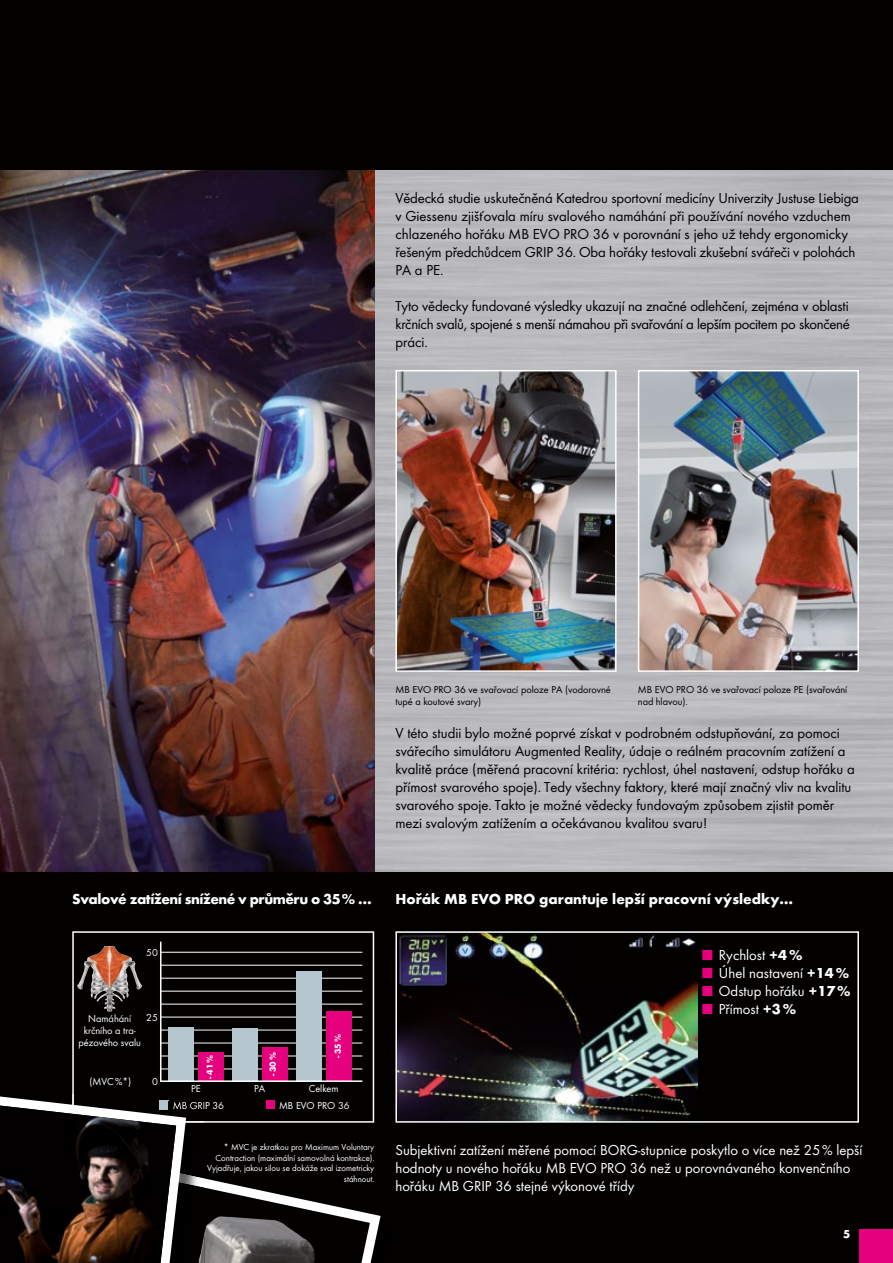
<style>
.page{position:relative;width:893px;height:1263px;background:#030000}
.page>*{position:absolute;margin:0;border:0;box-sizing:border-box;transform-origin:0 0}
.t1{font:15px/18px "Futura TOT Boo";color:#000}
.t2{font:15px/18px "Futura TOT Boo";color:#fff}
.t3{font:700 15px "Futura TOT";color:#fff}
.t4{font:700 15px "Futura TOT";letter-spacing:-.03em;color:#fff}
.t5{font:700 12px "Futura TOT";color:#fff}
.t6{font:10.5px/12px "Futura TOT Boo";color:#000}
.t7{font:10.5px/12px "Futura TOT Boo";color:#fff;text-align:center}
.t8{font:9px/10.5px "Futura TOT Boo";color:#fff;text-align:right}
.t9{font:700 9px "Futura TOT";color:#fff}
.s1{color:#e4007c}
.s2{font-family:"Futura TOT";font-weight:700}
</style>
<div class="page">
<img style="left:374px;top:170px;width:519px;height:702px">
<img style="left:0;top:170px;width:374px;height:702px">
<img style="left:398px;top:373px;width:216px;height:296px">
<div style="left:395px;top:370px;width:222px;height:302px;border:2px solid #fff"></div>
<img style="left:641px;top:373px;width:215px;height:296px">
<div style="left:638px;top:370px;width:221px;height:302px;border:2px solid #fff"></div>
<img style="left:398px;top:934px;width:300px;height:186px">
<div style="left:395px;top:931px;width:464px;height:192px;border:2px solid #fff"></div>
<svg style="left:72px;top:931px;width:302px;height:160px"></svg>
<img style="left:77px;top:946px;width:27px;height:53px">
<hr style="left:160px;top:941px;width:1px;height:141px;background:#fff">
<hr style="left:160px;top:1055px;width:202px;height:1px;background:#fff">
<hr style="left:160px;top:1030px;width:202px;height:1px;background:#fff">
<hr style="left:160px;top:1004px;width:202px;height:1px;background:#fff">
<hr style="left:160px;top:952px;width:202px;height:1px;background:#fff">
<hr style="left:160px;top:965px;width:202px;height:1px;background:#fff">
<hr style="left:160px;top:978px;width:202px;height:1px;background:#fff">
<hr style="left:160px;top:991px;width:202px;height:1px;background:#fff">
<hr style="left:160px;top:1017px;width:202px;height:1px;background:#fff">
<hr style="left:160px;top:1043px;width:202px;height:1px;background:#fff">
<hr style="left:160px;top:1068px;width:202px;height:1px;background:#fff">
<div style="left:168px;top:1027px;width:26px;height:55px;background:#b6c6cf"></div>
<div style="left:232px;top:1028px;width:26px;height:54px;background:#b6c6cf"></div>
<div style="left:296px;top:972px;width:26px;height:110px;background:#b6c6cf"></div>
<div style="left:198px;top:1052px;width:26px;height:30px;background:#e5007d"></div>
<div style="left:262px;top:1047px;width:26px;height:35px;background:#e5007d"></div>
<div style="left:326px;top:1011px;width:25px;height:71px;background:#e5007d"></div>
<hr style="left:160px;top:1080px;width:202px;height:2px;background:#fff">
<svg style="left:0;top:1091px;width:381px;height:172px"></svg>
<img style="left:0;top:1105px;width:176px;height:158px">
<div style="left:859px;top:1229px;width:34px;height:34px;background:#e5007d"></div>
<p class="t1" style="left:395px;top:188px;width:465px">Vědecká studie uskutečněná Katedrou sportovní medicíny Univerzity Justuse Liebiga v Giessenu zjišťovala míru svalového namáhání při používání nového vzduchem chlazeného hořáku MB EVO PRO 36 v porovnání s jeho už tehdy ergonomicky řešeným předchůdcem GRIP 36. Oba hořáky testovali zkušební svářeči v polohách PA a PE.</p>
<p class="t1" style="left:395px;top:296px;width:456px;text-align:justify">Tyto vědecky fundované výsledky ukazují na značné odlehčení, zejména v oblasti krčních svalů, spojené s menší námahou při svařování a lepším pocitem po skončené práci.</p>
<p class="t6" style="left:395px;top:683px;width:217px">MB EVO PRO 36 ve svařovací poloze PA (vodorovné tupé a koutové svary)</p>
<p class="t6" style="left:638px;top:683px;width:211px">MB EVO PRO 36 ve svařovací poloze PE (svařování nad hlavou).</p>
<p class="t1" style="left:395px;top:724px;width:461px">V této studii bylo možné poprvé získat v podrobném odstupňování, za pomoci svářecího simulátoru Augmented Reality, údaje o reálném pracovním zatížení a kvalitě práce (měřená pracovní kritéria: rychlost, úhel nastavení, odstup hořáku a přímost svarového spoje). Tedy všechny faktory, které mají značný vliv na kvalitu svarového spoje. Takto je možné vědecky fundovaým způsobem zjistit poměr mezi svalovým zatížením a očekávanou kvalitou svaru!</p>
<p class="t4" style="left:72px;top:890px;width:301px">Svalové zatížení snížené v průměru o 35 % …</p>
<p class="t7" style="left:146px;top:946px;width:13px">50</p>
<p class="t7" style="left:146px;top:1011px;width:13px">25</p>
<p class="t7" style="left:78px;top:1013px;width:64px">Namáhání krčního a tra&shy;pézového svalu</p>
<p class="t7" style="left:89px;top:1075px;width:43px">(MVC %*)</p>
<p class="t7" style="left:152px;top:1075px;width:7px">0</p>
<p class="t9" style="left:204px;top:1079px;width:26px;rotate:-90deg">- 41 %</p>
<p class="t9" style="left:267px;top:1076px;width:26px;rotate:-90deg">- 30 %</p>
<p class="t9" style="left:332px;top:1058px;width:26px;rotate:-90deg">- 35 %</p>
<p class="t7" style="left:191px;top:1083px;width:11px">PE</p>
<p class="t7" style="left:254px;top:1083px;width:13px">PA</p>
<p class="t7" style="left:309px;top:1083px;width:31px">Celkem</p>
<p class="t7" style="left:279px;top:1099px;width:72px">MB EVO PRO 36</p>
<p class="t8" style="left:207px;top:1142px;width:169px">* MVC je zkratkou pro Maximum Voluntary Contraction (maximální samovolná kontrakce).<br>Vyjadřuje, jakou silou se dokáže sval izometricky stáhnout.</p>
<p class="t3" style="left:395px;top:890px;width:399px">Hořák MB EVO PRO garantuje lepší pracovní výsledky…</p>
<p class="t2" style="left:702px;top:946px;width:101px"><span class="s1">■</span> Rychlost <span class="s2">+4 %</span></p>
<p class="t2" style="left:702px;top:964px;width:148px"><span class="s1">■</span> Úhel nastavení <span class="s2">+14 %</span></p>
<p class="t2" style="left:702px;top:982px;width:150px"><span class="s1">■</span> Odstup hořáku <span class="s2">+17 %</span></p>
<p class="t2" style="left:702px;top:1000px;width:95px"><span class="s1">■</span> Přímost <span class="s2">+3 %</span></p>
<p class="t2" style="left:395px;top:1141px;width:468px">Subjektivní zatížení měřené pomocí BORG-stupnice poskytlo o více než 25 % lepší hodnoty u nového hořáku MB EVO PRO 36 než u porovnávaného konvenčního hořáku MB GRIP 36 stejné výkonové třídy</p>
<p class="t5" style="left:843px;top:1227px;width:9px">5</p>
</div>
